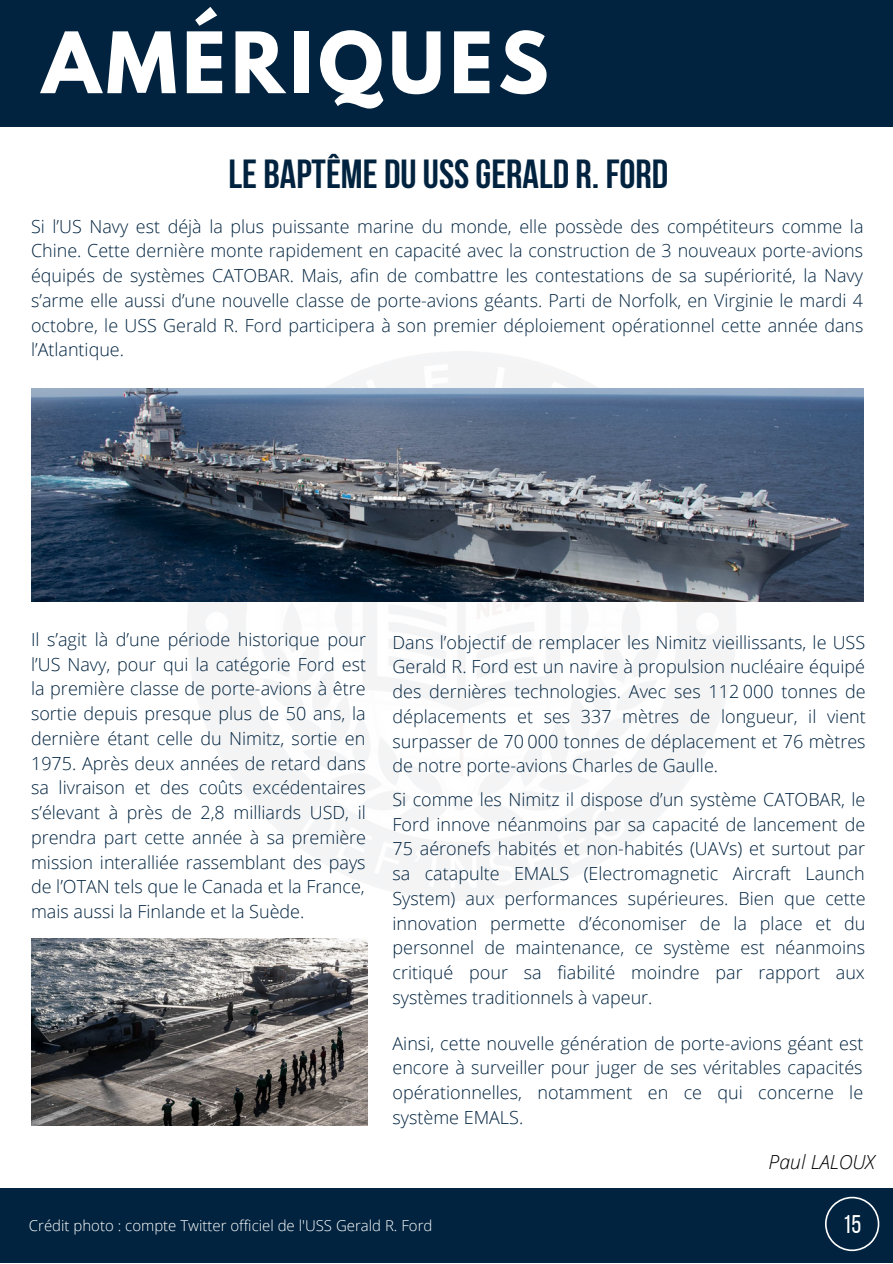
<style>
.page{position:relative;width:893px;height:1264px;background:#fff}
.page>*{position:absolute;margin:0;border:0;box-sizing:border-box;transform-origin:0 0}
.t1{font:700 75px "League Spartan";letter-spacing:.07em;color:#fff}
.t2{font:700 40.5px "Bebas Neue";color:#01233f}
.t3{font:25.5px "Bebas Neue";color:#fff}
.t4{font:italic 300 19.5px "Open Sans";color:#000}
.t5{font:300 18px/24.8px "Open Sans";color:#01233f;text-align:justify}
.t6{font:300 17.85px/24.8px "Open Sans";color:#01233f;text-align:justify}
.t7{font:300 15px "Open Sans";color:#fff}
</style>
<div class="page">
<div style="left:0;top:1187px;width:892px;height:75px;background:#01233f"></div>
<div style="left:0;top:0;width:892px;height:127px;background:#01233f"></div>
<img style="left:31px;top:388px;width:832px;height:214px">
<img style="left:31px;top:938px;width:336px;height:187px">
<svg style="left:825px;top:1196px;width:54px;height:55px"></svg>
<h1 class="t1" style="left:42px;top:26px;width:508px">AMÉRIQUES</h1>
<h2 class="t2" style="left:228px;top:158px;width:441px">LE BAPTÊME DUUSS GERALD R.FORD</h2>
<p class="t6" style="left:31px;top:213px;width:833px">Si l’US Navy est déjà la plus puissante marine du monde, elle possède des compétiteurs comme la Chine. Cette dernière monte rapidement en capacité avec la construction de 3 nouveaux porte-avions équipés de systèmes CATOBAR. Mais, afin de combattre les contestations de sa supériorité, la Navy s’arme elle aussi d’une nouvelle classe de porte-avions géants. Parti de Norfolk, en Virginie le mardi 4 octobre, le USS Gerald R. Ford participera à son premier déploiement opérationnel cette année dans l’Atlantique.</p>
<p class="t5" style="left:31px;top:626px;width:336px">Il s’agit là d’une période historique pour l’US Navy, pour qui la catégorie Ford est la première classe de porte-avions à être sortie depuis presque plus de 50 ans, la dernière étant celle du Nimitz, sortie en 1975. Après deux années de retard dans sa livraison et des coûts excédentaires s’élevant à près de 2,8 milliards USD, il prendra part cette année à sa première mission interalliée rassemblant des pays de l’OTAN tels que le Canada et la France, mais aussi la Finlande et la Suède.</p>
<p class="t5" style="left:392px;top:629px;width:475px">Dans l’objectif de remplacer les Nimitz vieillissants, le USS Gerald R. Ford est un navire à propulsion nucléaire équipé des dernières technologies. Avec ses 112 000 tonnes de déplacements et ses 337 mètres de longueur, il vient surpasser de 70 000 tonnes de déplacement et 76 mètres de notre porte-avions Charles de Gaulle.</p>
<p class="t5" style="left:392px;top:786px;width:474px">Si comme les Nimitz il dispose d’un système CATOBAR, le Ford innove néanmoins par sa capacité de lancement de 75 aéronefs habités et non-habités (UAVs) et surtout par sa catapulte EMALS (Electromagnetic Aircraft Launch System) aux performances supérieures. Bien que cette innovation permette d’économiser de la place et du personnel de maintenance, ce système est néanmoins critiqué pour sa fiabilité moindre par rapport aux systèmes traditionnels à vapeur.</p>
<p class="t5" style="left:392px;top:1030px;width:472px">Ainsi, cette nouvelle génération de porte-avions géant est encore à surveiller pour juger de ses véritables capacités opérationnelles, notamment en ce qui concerne le système EMALS.</p>
<p class="t4" style="left:768px;top:1148px;width:108px">Paul LALOUX</p>
<p class="t7" style="left:29px;top:1215px;width:405px">Crédit photo : compte Twitter officiel de l'USS Gerald R. Ford</p>
<h3 class="t3" style="left:842px;top:1214px;width:20px">15</h3>
</div>
